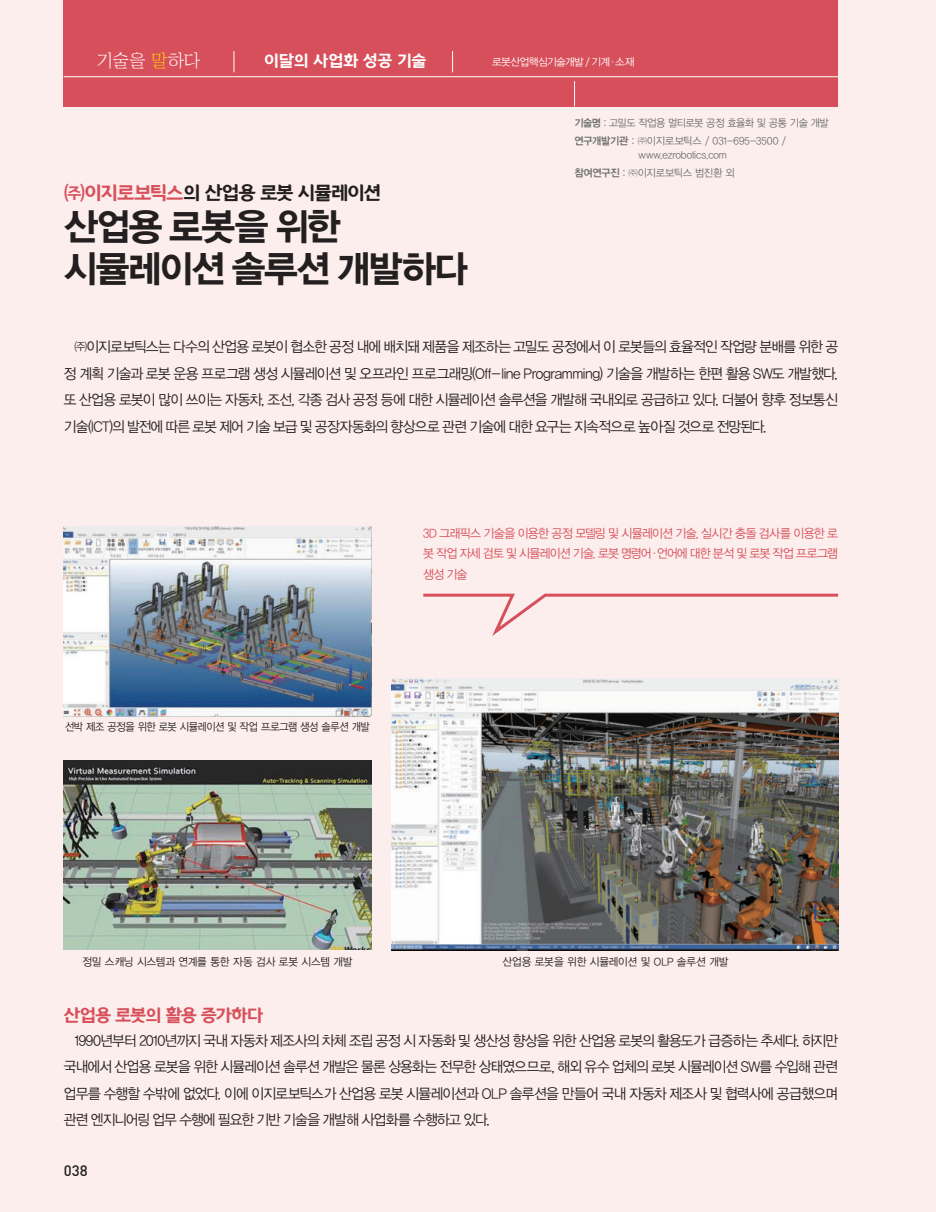
<style>
.page{position:relative;width:936px;height:1212px;background:#fff}
.page>*{position:absolute;margin:0;border:0;box-sizing:border-box;transform-origin:0 0}
.t1{font:37.5px/42px "YDVYGO Std 15";letter-spacing:-.04em;color:#231f20}
.t2{font:21px "Yi Sun Shin Dotum B";letter-spacing:-.06em;color:#231f20}
.t3{font:19.5px "Yi Sun Shin Dotum B";letter-spacing:-.055em;color:#d74f5a}
.t4{font:18px "Yi Sun Shin Dotum B";letter-spacing:-.03em;color:#fff}
.t5{font:18px "Chosunilbo NM";color:#fff}
.t6{font:500 15px "DIN";color:#231f20}
.t7{font:14.55px/26.5px "YDVYGO Std 12";letter-spacing:-.055em;color:#231f20;text-align:justify;scale:.95 1}
.t8{font:12.45px/20.2px "YDVYGO Std 12";letter-spacing:-.05em;color:#d74f5a;text-align:justify;scale:.95 1}
.t9{font:10.95px "YDVYGO Std 12";letter-spacing:-.025em;color:#231f20;scale:.96 1}
.t10{font:10.95px "YDVYGO Std 12";letter-spacing:-.025em;color:#231f20;scale:.92 1}
.t11{font:10.5px/17.7px "YDVYGO Std 12";letter-spacing:-.015em;color:#6d6e71;scale:.96 1}
.t12{font:10.5px "YDVYGO Std 12";letter-spacing:-.06em;color:#fff}
.s1{color:#feca0a}
.s2{color:#d74f5a}
.s3{font-family:"YDVYGO Std 14"}
</style>
<div class="page">
<div style="left:0;top:0;width:935px;height:1212px;background:#fceeec"></div>
<div style="left:64px;top:0;width:774px;height:106px;background:#d74f5a"></div>
<hr style="left:64px;top:76px;width:774px;height:1px;background:#fff">
<svg style="left:574px;top:81px;width:1px;height:25px"></svg>
<svg style="left:234px;top:51px;width:1px;height:21px"></svg>
<svg style="left:452px;top:51px;width:1px;height:21px"></svg>
<svg style="left:423px;top:593px;width:416px;height:43px"></svg>
<img style="left:392px;top:679px;width:446px;height:272px">
<img style="left:64px;top:761px;width:307px;height:189px">
<img style="left:64px;top:526px;width:307px;height:190px">
<p class="t5" style="left:97px;top:52px;width:105px">기술을 <span class="s1">말</span>하다</p>
<p class="t4" style="left:264px;top:52px;width:164px">이달의 사업화 성공 기술</p>
<p class="t12" style="left:492px;top:56px;width:144px">로봇산업핵심기술개발 / 기계·소재</p>
<h2 class="t2" style="left:64px;top:182px;width:319px"><span class="s2">㈜이지로보틱스</span>의 산업용 로봇 시뮬레이션</h2>
<h1 class="t1" style="left:64px;top:208px;width:406px">산업용 로봇을 위한 시뮬레이션 솔루션 개발하다</h1>
<p class="t11" style="left:574px;top:115px;width:266px"><span class="s3">기술명</span> : 고밀도 작업용 멀티로봇 공정 효율화 및 공통 기술 개발 <span class="s3">연구개발기관</span> : ㈜이지로보틱스 / 031-695-3500 /</p>
<p class="t11" style="left:574px;top:146px;width:168px;text-indent:64px">www.ezrobotics.com <span class="s3">참여연구진</span> : ㈜이지로보틱스 범진환 외</p>
<p class="t7" style="left:64px;top:334px;width:816px;text-indent:11px">㈜이지로보틱스는 다수의 산업용 로봇이 협소한 공정 내에 배치돼 제품을 제조하는 고밀도 공정에서 이 로봇들의 효율적인 작업량 분배를 위한 공 정 계획 기술과 로봇 운용 프로그램 생성 시뮬레이션 및 오프라인 프로그래밍(Off-line Programming) 기술을 개발하는 한편 활용 SW도 개발했다. 또 산업용 로봇이 많이 쓰이는 자동차, 조선, 각종 검사 공정 등에 대한 시뮬레이션 솔루션을 개발해 국내외로 공급하고 있다. 더불어 향후 정보통신 기술(ICT)의 발전에 따른 로봇 제어 기술 보급 및 공장자동화의 향상으로 관련 기술에 대한 요구는 지속적으로 높아질 것으로 전망된다.</p>
<p class="t8" style="left:423px;top:523px;width:438px">3D 그래픽스 기술을 이용한 공정 모델링 및 시뮬레이션 기술, 실시간 충돌 검사를 이용한 로 봇 작업 자세 검토 및 시뮬레이션 기술. 로봇 명령어·언어에 대한 분석 및 로봇 작업 프로그램 생성 기술</p>
<p class="t10" style="left:65px;top:721px;width:332px">선박 제조 공정을 위한 로봇 시뮬레이션 및 작업 프로그램 생성 솔루션 개발</p>
<p class="t9" style="left:83px;top:956px;width:282px">정밀 스캐닝 시스템과 연계를 통한 자동 검사 로봇 시스템 개발</p>
<p class="t9" style="left:502px;top:956px;width:237px">산업용 로봇을 위한 시뮬레이션 및 OLP 솔루션 개발</p>
<h3 class="t3" style="left:64px;top:1005px;width:201px">산업용 로봇의 활용 증가하다</h3>
<p class="t7" style="left:64px;top:1027px;width:816px;text-indent:11px">1990년부터 2010년까지 국내 자동차 제조사의 차체 조립 공정 시 자동화 및 생산성 향상을 위한 산업용 로봇의 활용도가 급증하는 추세다. 하지만 국내에서 산업용 로봇을 위한 시뮬레이션 솔루션 개발은 물론 상용화는 전무한 상태였으므로, 해외 유수 업체의 로봇 시뮬레이션 SW를 수입해 관련 업무를 수행할 수밖에 없었다. 이에 이지로보틱스가 산업용 로봇 시뮬레이션과 OLP 솔루션을 만들어 국내 자동차 제조사 및 협력사에 공급했으며 관련 엔지니어링 업무 수행에 필요한 기반 기술을 개발해 사업화를 수행하고 있다.</p>
<p class="t6" style="left:64px;top:1162px;width:25px">038</p>
</div>
